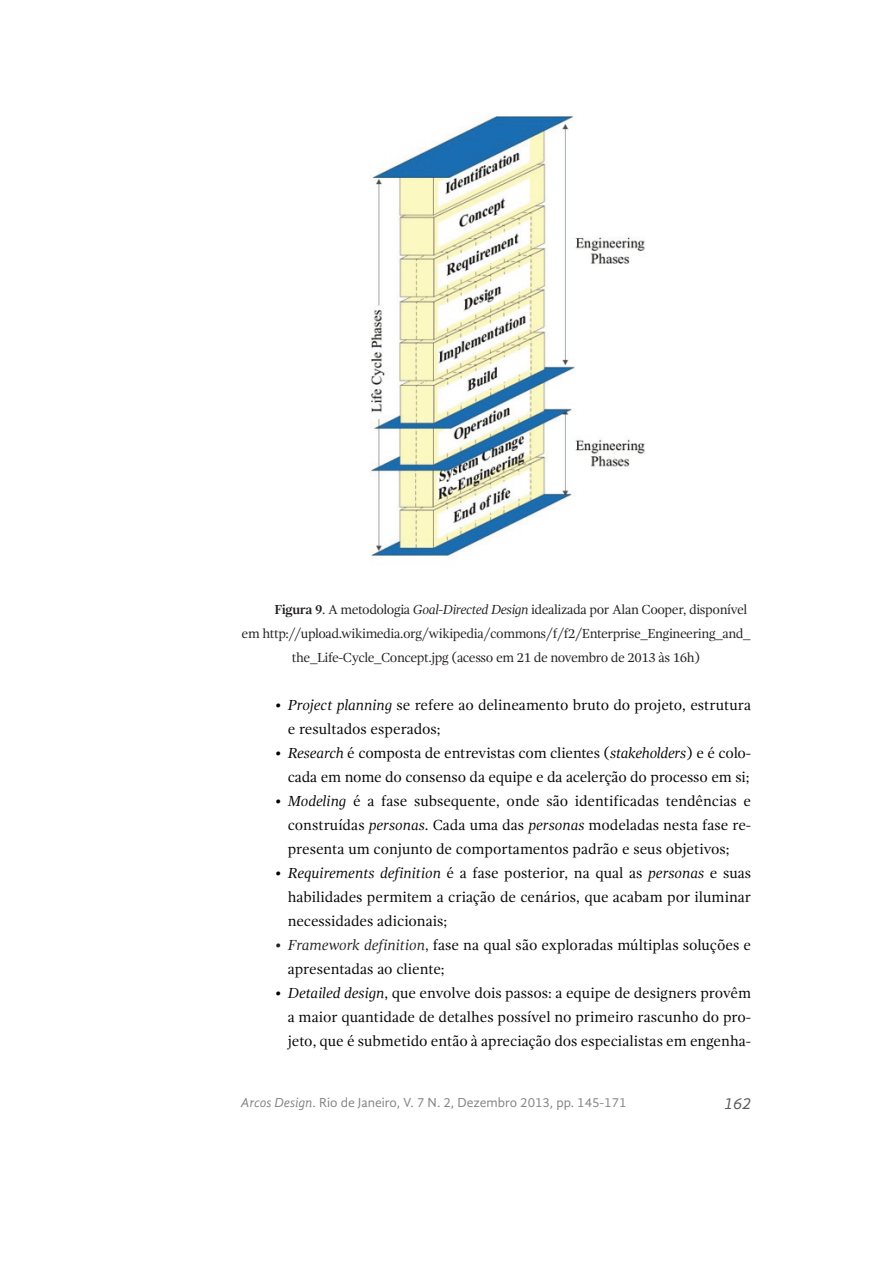
<style>
.page{position:relative;width:893px;height:1263px;background:#fff}
.page>*{position:absolute;margin:0;border:0;box-sizing:border-box;transform-origin:0 0}
.t1{font:italic 16.5px "Gandhi Sans";color:#57585a}
.t2{font:15px/24px "Gandhi Serif";color:#040503;text-align:justify}
.t3{font:13.5px "Gandhi Serif";letter-spacing:-.03em;color:#231f20}
.t4{font:13.5px "Gandhi Sans";color:#808285}
.s1{font-weight:700}
.s2{font-style:italic}
.s3{font-style:italic;color:#231f20}
.s4{color:#231f20}
</style>
<div class="page">
<img style="left:370px;top:116px;width:275px;height:440px">
<p class="t3" style="left:275px;top:601px;width:474px"><span class="s1">Figura 9</span>. A metodologia <span class="s2">Goal-Directed Design</span> idealizada por Alan Cooper, disponível</p>
<p class="t3" style="left:242px;top:625px;width:510px">em http://upload.wikimedia.org/wikipedia/commons/f/f2/Enterprise_Engineering_and_</p>
<p class="t3" style="left:292px;top:649px;width:410px">the_Life-Cycle_Concept.jpg (acesso em 21 de novembro de 2013 às 16h)</p>
<p class="t2" style="left:288px;top:693px;width:465px;text-indent:-13px"><span class="s2">• Project planning</span> se refere ao delineamento bruto do projeto, estrutura e resultados esperados;</p>
<p class="t2" style="left:275px;top:741px;width:478px;text-align:right"><span class="s2">• Research</span> é composta de entrevistas com clientes (<span class="s2">stakeholders</span>) e é colo&shy;cada em nome do consenso da equipe e da acelerção do processo em si;</p>
<p class="t2" style="left:288px;top:789px;width:465px;text-indent:-13px"><span class="s2">• Modeling</span> é a fase subsequente, onde são identificadas tendências e construídas <span class="s2">personas</span>. Cada uma das <span class="s2">personas</span> modeladas nesta fase re&shy;presenta um conjunto de comportamentos padrão e seus objetivos;</p>
<p class="t2" style="left:288px;top:861px;width:465px;text-indent:-13px"><span class="s2">• Requirements definition</span> é a fase posterior, na qual as <span class="s2">personas</span> e suas habilidades permitem a criação de cenários, que acabam por iluminar necessidades adicionais;</p>
<p class="t2" style="left:288px;top:933px;width:465px;text-indent:-13px"><span class="s3">• Framework definition</span><span class="s4">,</span> fase na qual são exploradas múltiplas soluções e apresentadas ao cliente;</p>
<p class="t2" style="left:288px;top:981px;width:465px;text-indent:-13px"><span class="s2">• Detailed design</span>, que envolve dois passos: a equipe de designers provêm a maior quantidade de detalhes possível no primeiro rascunho do pro&shy;jeto, que é submetido então à apreciação dos especialistas em engenha-</p>
<p class="t4" style="left:241px;top:1095px;width:387px"><span class="s2">Arcos Design</span>. Rio de Janeiro, V. 7 N. 2, Dezembro 2013, pp. 145-171</p>
<p class="t1" style="left:724px;top:1094px;width:29px">162</p>
</div>
